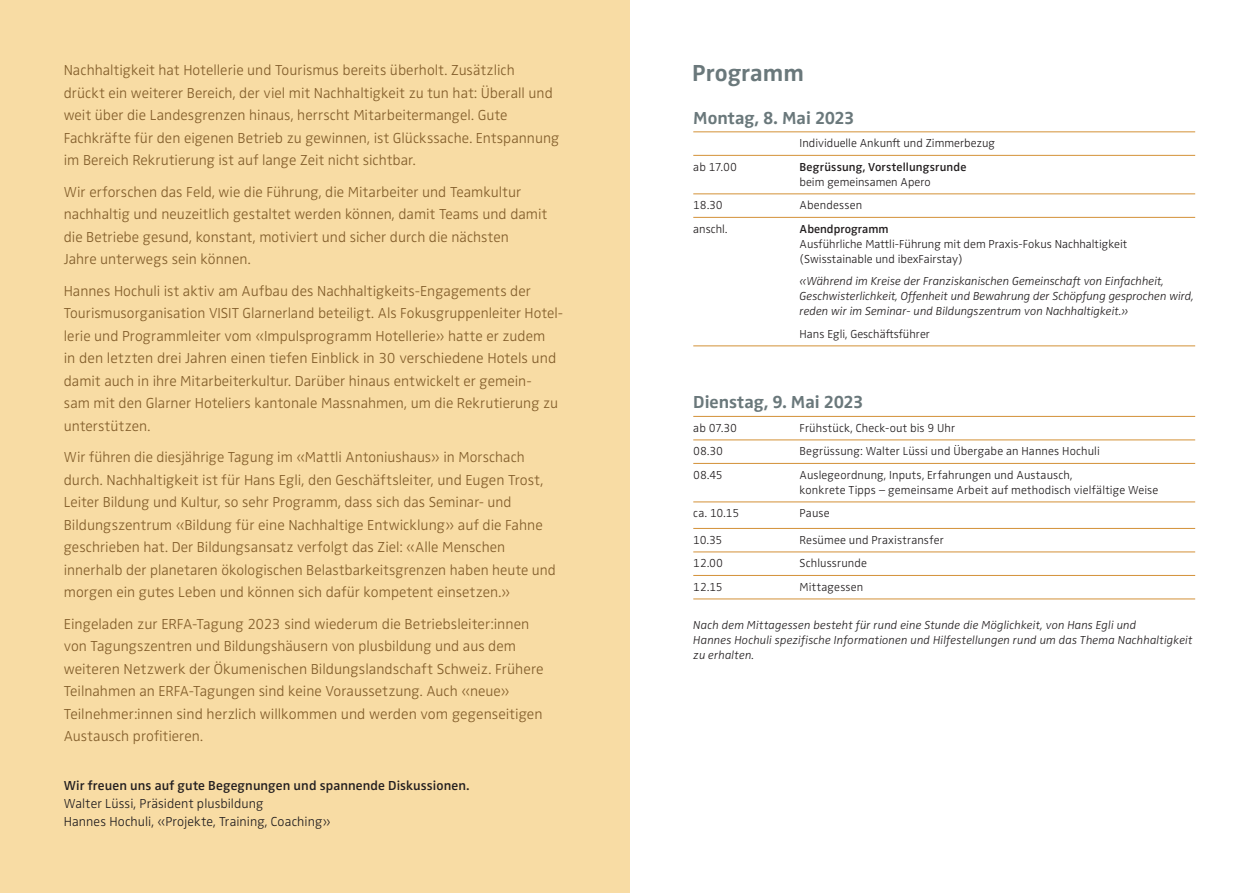
<style>
.page{position:relative;width:1259px;height:893px;background:#fff}
.page>*{position:absolute;margin:0;border:0;box-sizing:border-box;transform-origin:0 0}
.t1{font:700 24px "Zwo";color:#6a787b}
.t2{font:700 18px "Zwo";color:#6a787b}
.t3{font:300 15px/22.5px "Zwo";color:#835e2b}
.t4{font:300 13.5px/18px "Zwo";letter-spacing:.005em;color:#231f20}
.t5{font:600 13.5px "Zwo";letter-spacing:.01em;color:#231f20}
.t6{font:300 12px/15px "Zwo";letter-spacing:.005em;color:#231f20}
.t7{font:italic 300 12px/15px "Zwo Pro";color:#231f20}
.t8{font:600 12px "Zwo";letter-spacing:.01em;color:#231f20}
</style>
<div class="page">
<div style="left:0;top:0;width:629px;height:893px;background:#f8dca4"></div>
<hr style="left:693px;top:131px;width:502px;height:1px;background:#d39137">
<hr style="left:693px;top:155px;width:502px;height:1px;background:#d39137">
<hr style="left:693px;top:193px;width:502px;height:1px;background:#d39137">
<hr style="left:693px;top:217px;width:502px;height:1px;background:#d39137">
<hr style="left:693px;top:345px;width:502px;height:1px;background:#d39137">
<hr style="left:693px;top:416px;width:502px;height:1px;background:#d39137">
<hr style="left:693px;top:439px;width:502px;height:1px;background:#d39137">
<hr style="left:693px;top:463px;width:502px;height:1px;background:#d39137">
<hr style="left:693px;top:502px;width:502px;height:1px;background:#d39137">
<hr style="left:693px;top:528px;width:502px;height:1px;background:#d39137">
<hr style="left:693px;top:552px;width:502px;height:1px;background:#d39137">
<hr style="left:693px;top:575px;width:502px;height:1px;background:#d39137">
<hr style="left:693px;top:599px;width:502px;height:1px;background:#d39137">
<p class="t3" style="left:64px;top:59px;width:497px">Nachhaltigkeit hat Hotellerie und Tourismus bereits überholt. Zusätzlich drückt ein weiterer Bereich, der viel mit Nachhaltigkeit zu tun hat: Überall und weit über die Landesgrenzen hinaus, herrscht Mitarbeitermangel. Gute Fachkräfte für den eigenen Betrieb zu gewinnen, ist Glückssache. Entspannung im Bereich Rekrutierung ist auf lange Zeit nicht sichtbar.</p>
<p class="t3" style="left:64px;top:181px;width:485px">Wir erforschen das Feld, wie die Führung, die Mitarbeiter und Teamkultur nachhaltig und neuzeitlich gestaltet werden können, damit Teams und damit die Betriebe gesund, konstant, motiviert und sicher durch die nächsten<br>Jahre unterwegs sein können.</p>
<p class="t3" style="left:64px;top:280px;width:501px">Hannes Hochuli ist aktiv am Aufbau des Nachhaltigkeits-Engagements der Tourismusorganisation VISIT Glarnerland beteiligt. Als Fokusgruppenleiter Hotel&shy;lerie und Programmleiter vom «Impulsprogramm Hotellerie» hatte er zudem<br>in den letzten drei Jahren einen tiefen Einblick in 30 verschiedene Hotels und damit auch in ihre Mitarbeiterkultur. Darüber hinaus entwickelt er gemein-<br>sam mit den Glarner Hoteliers kantonale Massnahmen, um die Rekrutierung zu unterstützen.</p>
<p class="t3" style="left:64px;top:446px;width:494px">Wir führen die diesjährige Tagung im «Mattli Antoniushaus» in Morschach durch. Nachhaltigkeit ist für Hans Egli, den Geschäftsleiter, und Eugen Trost, Leiter Bildung und Kultur, so sehr Programm, dass sich das Seminar- und Bildungszentrum «Bildung für eine Nachhaltige Entwicklung» auf die Fahne geschrieben hat. Der Bildungsansatz verfolgt das Ziel: «Alle Menschen innerhalb der planetaren ökologischen Belastbarkeitsgrenzen haben heute und morgen ein gutes Leben und können sich dafür kompetent einsetzen.»</p>
<p class="t3" style="left:64px;top:613px;width:481px">Eingeladen zur ERFA-Tagung 2023 sind wiederum die Betriebsleiter:innen von Tagungszentren und Bildungshäusern von plusbildung und aus dem weiteren Netzwerk der Ökumenischen Bildungslandschaft Schweiz. Frühere Teilnahmen an ERFA-Tagungen sind keine Voraussetzung. Auch «neue» Teilnehmer:innen sind herzlich willkommen und werden vom gegenseitigen Austausch profitieren.</p>
<p class="t5" style="left:64px;top:777px;width:407px">Wir freuen uns auf gute Begegnungen und spannende Diskussionen.</p>
<p class="t4" style="left:64px;top:794px;width:268px">Walter Lüssi, Präsident plusbildung<br>Hannes Hochuli, «Projekte, Training, Coaching»</p>
<h1 class="t1" style="left:692px;top:59px;width:113px">Programm</h1>
<p class="t2" style="left:693px;top:107px;width:163px">Montag, 8. Mai 2023</p>
<p class="t6" style="left:799px;top:136px;width:197px">Individuelle Ankunft und Zimmerbezug</p>
<p class="t6" style="left:693px;top:159px;width:45px">ab 17.00</p>
<p class="t8" style="left:799px;top:160px;width:168px">Begrüssung, Vorstellungsrunde</p>
<p class="t6" style="left:799px;top:174px;width:133px">beim gemeinsamen Apero</p>
<p class="t6" style="left:693px;top:198px;width:31px">18.30</p>
<p class="t6" style="left:799px;top:198px;width:64px">Abendessen</p>
<p class="t6" style="left:693px;top:221px;width:36px">anschl.</p>
<p class="t8" style="left:799px;top:222px;width:90px">Abendprogramm</p>
<p class="t6" style="left:799px;top:236px;width:329px">Ausführliche Mattli-Führung mit dem Praxis-Fokus Nachhaltigkeit (Swisstainable und ibexFairstay)</p>
<p class="t7" style="left:799px;top:273px;width:396px">«Während im Kreise der Franziskanischen Gemeinschaft von Einfachheit,<br>Geschwisterlichkeit, Offenheit und Bewahrung der Schöpfung gesprochen wird, reden wir im Seminar- und Bildungszentrum von Nachhaltigkeit.»</p>
<p class="t6" style="left:799px;top:326px;width:132px">Hans Egli, Geschäftsführer</p>
<p class="t2" style="left:693px;top:392px;width:172px">Dienstag, 9. Mai 2023</p>
<p class="t6" style="left:693px;top:420px;width:45px">ab 07.30</p>
<p class="t6" style="left:799px;top:420px;width:157px">Frühstück, Check-out bis 9 Uhr</p>
<p class="t6" style="left:693px;top:444px;width:31px">08.30</p>
<p class="t6" style="left:799px;top:444px;width:302px">Begrüssung: Walter Lüssi und Übergabe an Hannes Hochuli</p>
<p class="t6" style="left:693px;top:467px;width:31px">08.45</p>
<p class="t6" style="left:799px;top:467px;width:360px">Auslegeordnung, Inputs, Erfahrungen und Austausch,<br>konkrete Tipps – gemeinsame Arbeit auf methodisch vielfältige Weise</p>
<p class="t6" style="left:693px;top:506px;width:48px">ca. 10.15</p>
<p class="t6" style="left:799px;top:506px;width:32px">Pause</p>
<p class="t6" style="left:693px;top:532px;width:31px">10.35</p>
<p class="t6" style="left:799px;top:532px;width:146px">Resümee und Praxistransfer</p>
<p class="t6" style="left:693px;top:556px;width:31px">12.00</p>
<p class="t6" style="left:799px;top:556px;width:69px">Schlussrunde</p>
<p class="t6" style="left:693px;top:579px;width:31px">12.15</p>
<p class="t6" style="left:799px;top:579px;width:65px">Mittagessen</p>
<p class="t7" style="left:693px;top:617px;width:501px">Nach dem Mittagessen besteht für rund eine Stunde die Möglichkeit, von Hans Egli und<br>Hannes Hochuli spezifische Informationen und Hilfestellungen rund um das Thema Nachhaltigkeit zu erhalten.</p>
</div>
